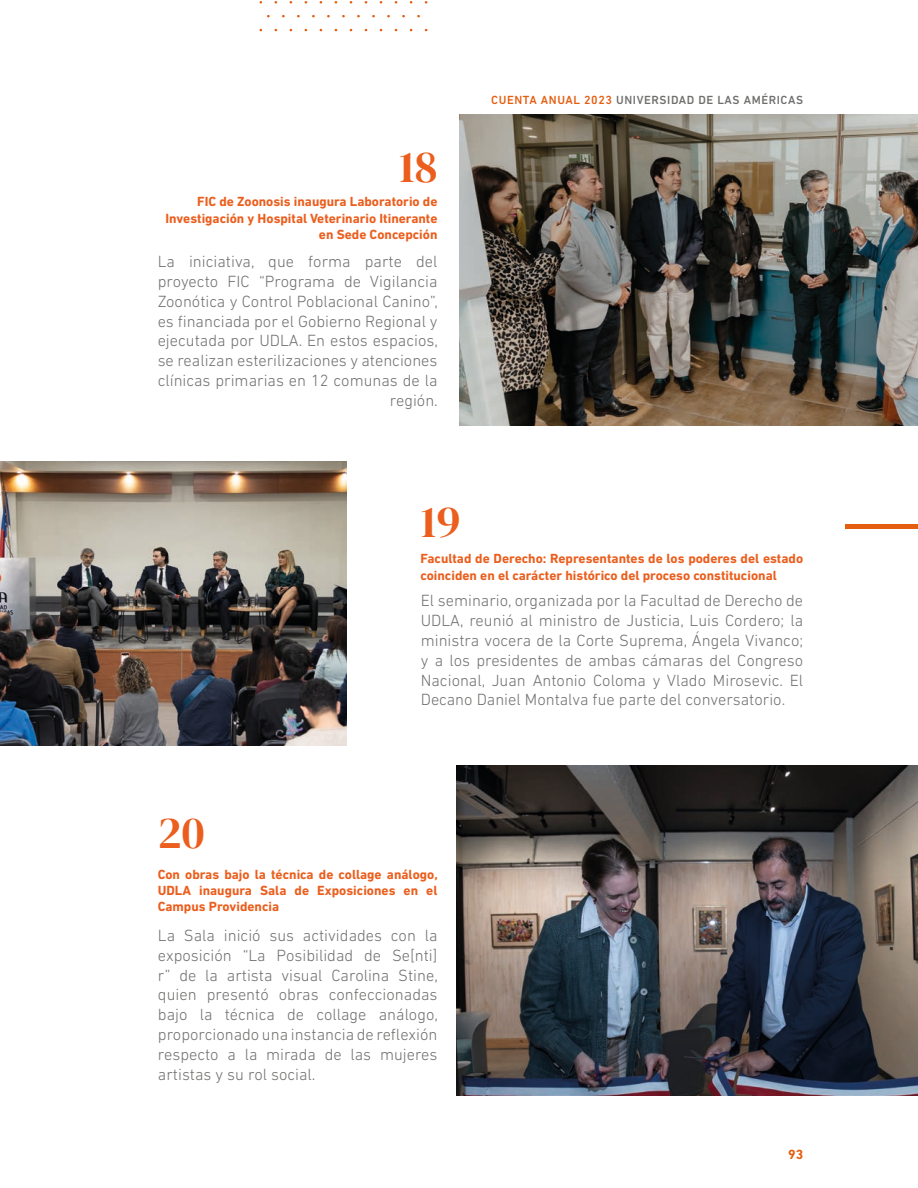
<style>
.page{position:relative;width:918px;height:1188px;background:#fff}
.page>*{position:absolute;margin:0;border:0;box-sizing:border-box;transform-origin:0 0}
.t1{font:45px "DM Serif Display";color:#eb5e1d}
.Texto{font:300 16.5px/19.8px "DIN Next LT Pro";color:#70706f;text-align:justify}
.t2{font:700 13.5px/16.2px "DIN Next LT Pro";color:#eb5e1d}
.t3{font:700 13.5px "DIN Next LT Pro";color:#e55d0f}
.t4{font:500 12px "DIN Next LT Pro";letter-spacing:.05em;color:#70706f}
.s1{color:#e55d0f}
</style>
<div class="page">
<hr style="left:846px;top:524px;width:72px;height:4px;background:#e55d0f">
<img style="left:0;top:462px;width:346px;height:284px">
<img style="left:459px;top:115px;width:459px;height:310px">
<img style="left:457px;top:765px;width:461px;height:330px">
<p class="t1" style="left:399px;top:140px;width:40px">18</p>
<p class="t2" style="left:165px;top:194px;width:274px;text-align:right">FIC de Zoonosis inaugura Laboratorio de<br>Investigación y Hospital Veterinario Itinerante en Sede Concepción</p>
<p class="Texto" style="left:158px;top:252px;width:282px;text-align:right">La iniciativa, que forma parte del proyecto FIC “Programa de Vigilancia Zoonótica y Control Poblacional Canino”, es financiada por el Gobierno Regional y ejecutada por UDLA. En estos espacios, se realizan esterilizaciones y atenciones clínicas primarias en 12 comunas de la región.</p>
<p class="t4" style="left:491px;top:93px;width:313px"><span class="s1">CUENTA ANUAL 2023</span> UNIVERSIDAD DE LAS AMÉRICAS</p>
<p class="t1" style="left:421px;top:495px;width:41px">19</p>
<p class="t2" style="left:421px;top:551px;width:384px">Facultad de Derecho: Representantes de los poderes del estado coinciden en el carácter histórico del proceso constitucional</p>
<p class="t1" style="left:158px;top:806px;width:48px">20</p>
<p class="Texto" style="left:421px;top:591px;width:384px">El seminario, organizada por la Facultad de Derecho de UDLA, reunió al ministro de Justicia, Luis Cordero; la ministra vocera de la Corte Suprema, Ángela Vivanco; y a los presidentes de ambas cámaras del Congreso Nacional, Juan Antonio Coloma y Vlado Mirosevic. El Decano Daniel Montalva fue parte del conversatorio.</p>
<p class="t2" style="left:158px;top:866px;width:282px;text-align:justify">Con obras bajo la técnica de collage análogo, UDLA inaugura Sala de Exposiciones en el Campus Providencia</p>
<p class="Texto" style="left:158px;top:925px;width:281px">La Sala inició sus actividades con la exposición “La Posibilidad de Se[nti] r” de la artista visual Carolina Stine, quien presentó obras confeccionadas bajo la técnica de collage análogo, proporcionado una instancia de reflexión respecto a la mirada de las mujeres artistas y su rol social.</p>
<p class="t3" style="left:788px;top:1147px;width:17px">93</p>
</div>
